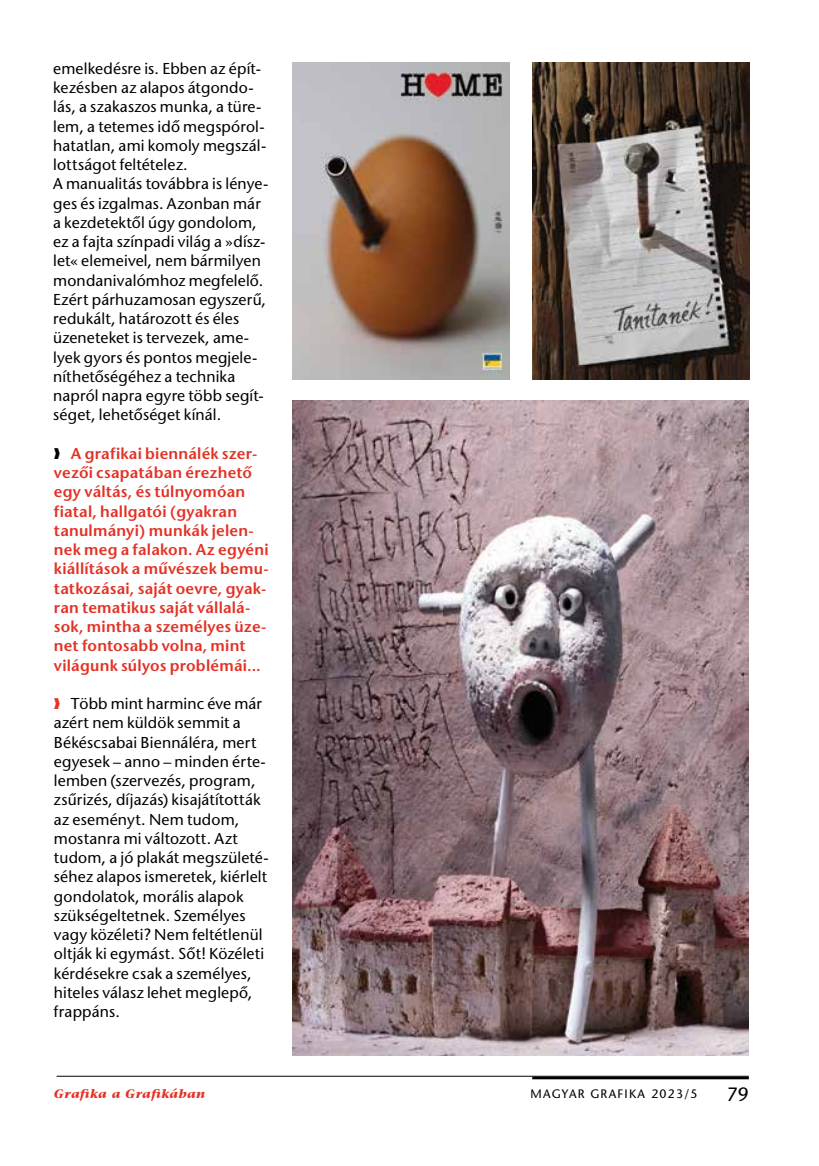
<style>
.page{position:relative;width:819px;height:1166px;background:#fff}
.page>*{position:absolute;margin:0;border:0;box-sizing:border-box;transform-origin:0 0}
.t1{font:19.25px "Stone Sans H";color:#000}
.t2{font:15.75px/19.2px "Stone Sans H";letter-spacing:.01em;color:#000}
.t3{font:15.75px/19.2px "Stone San Sem H";letter-spacing:.015em;color:#e33226}
.t4{font:12.25px "Stone Sans H";letter-spacing:.1em;color:#000}
.t5{font:12.25px "Stone Serif Bold Italic H";letter-spacing:.04em;color:#e33226}
.s1{color:#000}
.s2{color:#e33226}
</style>
<div class="page">
<hr style="left:57px;top:1076px;width:691px;height:1px;background:#000">
<hr style="left:532px;top:1076px;width:216px;height:3px;background:#000">
<img style="left:532px;top:62px;width:217px;height:317px">
<img style="left:292px;top:401px;width:456px;height:654px">
<img style="left:292px;top:62px;width:218px;height:317px">
<p class="t2" style="left:53px;top:59px;width:216px">emelkedésre is. Ebben az épít&shy;kezésben az alapos átgondo&shy;lás, a szakaszos munka, a türe&shy;lem, a tetemes idô megspórol&shy;hatatlan, ami komoly megszál&shy;lottságot feltételez.<br>A manualitás továbbra is lénye&shy;ges és izgalmas. Azonban már a kezdetektôl úgy gondolom, ez a fajta színpadi világ a »dísz&shy;let« elemeivel, nem bármilyen mondanivalómhoz megfelelô.<br>Ezért párhuzamosan egyszerû, redukált, határozott és éles üzeneteket is tervezek, ame&shy;lyek gyors és pontos megjele&shy;níthetôségéhez a technika napról napra egyre több segít&shy;séget, lehetôséget kínál.</p>
<p class="t3" style="left:54px;top:444px;width:216px"><span class="s1">❱</span> A grafikai biennálék szer&shy;vezôi csapatában érezhetô egy váltás, és túlnyomóan fiatal, hallgatói (gyakran tanulmányi) munkák jelen&shy;nek meg a falakon. Az egyéni kiállítások a mûvészek bemu&shy;tatkozásai, saját oevre, gyak&shy;ran tematikus saját vállalá&shy;sok, mintha a személyes üze&shy;net fontosabb volna, mint világunk súlyos problémái...</p>
<p class="t2" style="left:54px;top:694px;width:216px"><span class="s2">❱</span> Több mint harminc éve már azért nem küldök semmit a<br>Békéscsabai Biennáléra, mert egyesek – anno – minden érte&shy;lemben (szervezés, program, zsûrizés, díjazás) kisajátították az eseményt. Nem tudom, mostanra mi változott. Azt tudom, a jó plakát megszületé&shy;séhez alapos ismeretek, kiérlelt gondolatok, morális alapok szükségeltetnek. Személyes vagy közéleti? Nem feltétlenül oltják ki egymást. Sôt! Közéleti kérdésekre csak a személyes, hiteles válasz lehet meglepô, frappáns.</p>
<p class="t5" style="left:54px;top:1086px;width:153px">Grafika a Grafikában</p>
<p class="t4" style="left:530px;top:1086px;width:168px">MAGYAR GRAFIKA 2023/5</p>
<p class="t1" style="left:726px;top:1083px;width:24px">79</p>
</div>
